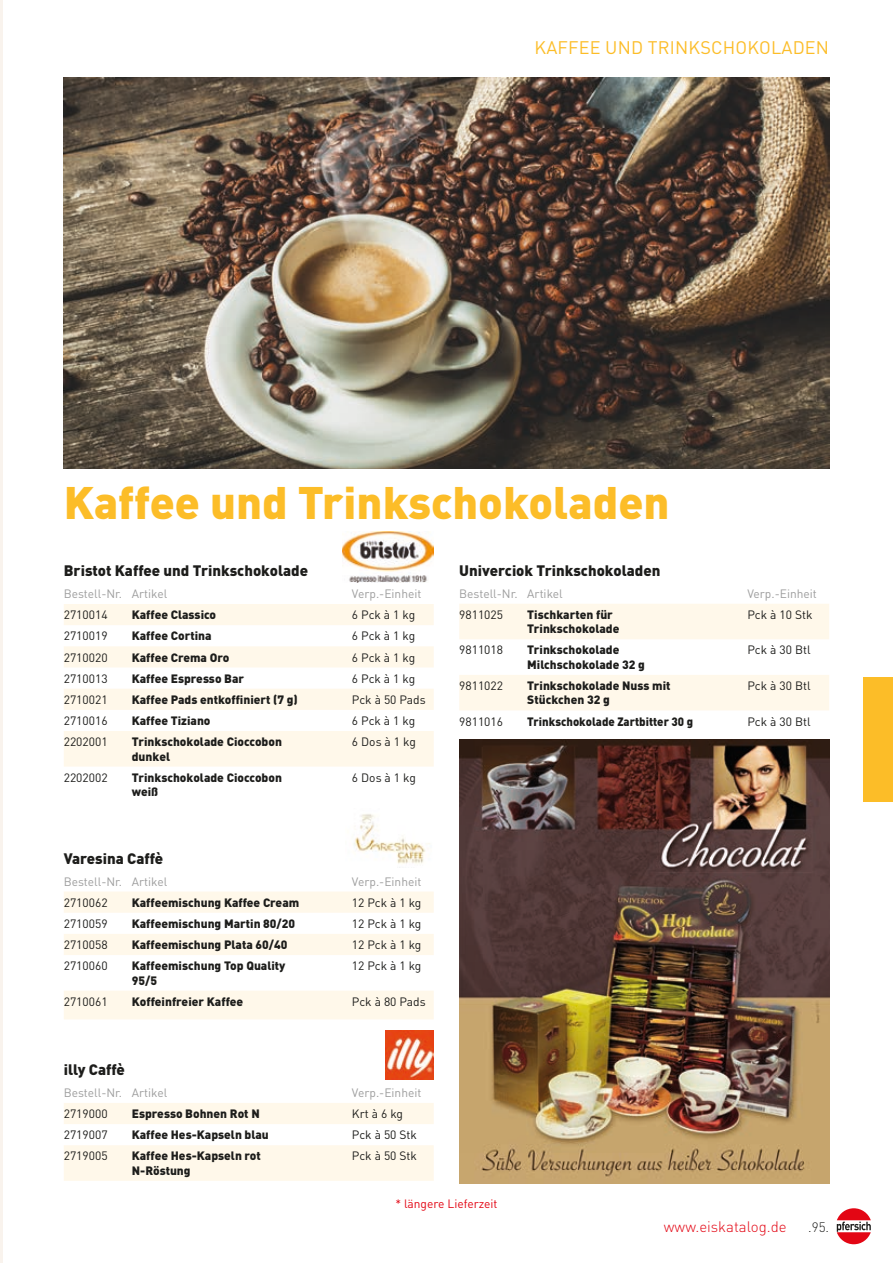
<style>
.page{position:relative;width:893px;height:1263px;background:#fff}
.page>*{position:absolute;margin:0;border:0;box-sizing:border-box;transform-origin:0 0}
.t1{font:900 45px "DIN Pro";color:#fcbd28}
.t2{font:18px "DIN Pro";letter-spacing:.01em;color:#fcbd28}
.t3{font:900 15px "DIN Pro";color:#1d1d1b}
.t4{font:300 15px "DIN Pro";color:#e30614}
.t5{font:300 13.5px "DIN Pro";color:#1d1d1b}
.t6{font:900 12px/14.4px "DIN Pro";color:#1d1d1b}
.t7{font:12px "DIN Pro";color:#1d1d1b}
.t8{font:12px "DIN Pro";color:#9d9d9d}
.t9{font:900 12px "DIN Pro";color:#1d1d1b;scale:.95 1}
.t10{font:12px "DIN Pro";color:#e30614}
</style>
<div class="page">
<img style="left:385px;top:1030px;width:49px;height:49px">
<img style="left:343px;top:531px;width:91px;height:51px">
<img style="left:64px;top:78px;width:765px;height:391px">
<img style="left:354px;top:814px;width:76px;height:50px">
<svg style="left:459px;top:604px;width:370px;height:106px"></svg>
<svg style="left:64px;top:604px;width:370px;height:163px;fill:#fff8ea"></svg>
<svg style="left:64px;top:892px;width:370px;height:127px;fill:#fff8ea"></svg>
<svg style="left:64px;top:1103px;width:370px;height:78px"></svg>
<svg style="left:837px;top:1208px;width:34px;height:36px"></svg>
<div style="left:863px;top:677px;width:30px;height:125px;background:#fcbd28"></div>
<hr style="left:0;top:0;width:2px;height:1263px;background:#f9f3ed">
<img style="left:459px;top:740px;width:370px;height:443px">
<h2 class="t2" style="left:534px;top:35px;width:296px">KAFFEE UND TRINKSCHOKOLADEN</h2>
<h1 class="t1" style="left:64px;top:473px;width:607px">Kaffee und Trinkschokoladen</h1>
<p class="t3" style="left:64px;top:561px;width:246px">Bristot Kaffee und Trinkschokolade</p>
<p class="t8" style="left:64px;top:585px;width:105px">Bestell-Nr. Artikel</p>
<p class="t8" style="left:352px;top:585px;width:71px">Verp.-Einheit</p>
<p class="t7" style="left:64px;top:607px;width:45px">2710014</p>
<p class="t6" style="left:132px;top:607px;width:86px">Kaffee Classico</p>
<p class="t7" style="left:352px;top:607px;width:65px">6 Pck à 1 kg</p>
<p class="t7" style="left:64px;top:628px;width:45px">2710019</p>
<p class="t6" style="left:132px;top:628px;width:81px">Kaffee Cortina</p>
<p class="t7" style="left:352px;top:628px;width:65px">6 Pck à 1 kg</p>
<p class="t7" style="left:64px;top:649px;width:45px">2710020</p>
<p class="t6" style="left:132px;top:649px;width:99px">Kaffee Crema Oro</p>
<p class="t7" style="left:352px;top:649px;width:65px">6 Pck à 1 kg</p>
<p class="t7" style="left:64px;top:670px;width:45px">2710013</p>
<p class="t6" style="left:132px;top:671px;width:114px">Kaffee Espresso Bar</p>
<p class="t7" style="left:352px;top:670px;width:65px">6 Pck à 1 kg</p>
<p class="t7" style="left:64px;top:691px;width:45px">2710021</p>
<p class="t6" style="left:132px;top:692px;width:168px">Kaffee Pads entkoffiniert (7 g)</p>
<p class="t7" style="left:352px;top:691px;width:75px">Pck à 50 Pads</p>
<p class="t7" style="left:64px;top:712px;width:45px">2710016</p>
<p class="t6" style="left:132px;top:713px;width:80px">Kaffee Tiziano</p>
<p class="t7" style="left:352px;top:712px;width:65px">6 Pck à 1 kg</p>
<p class="t7" style="left:64px;top:734px;width:45px">2202001</p>
<p class="t6" style="left:132px;top:734px;width:152px">Trinkschokolade Cioccobon dunkel</p>
<p class="t7" style="left:352px;top:734px;width:65px">6 Dos à 1 kg</p>
<p class="t7" style="left:64px;top:769px;width:45px">2202002</p>
<p class="t6" style="left:132px;top:770px;width:152px">Trinkschokolade Cioccobon weiß</p>
<p class="t7" style="left:352px;top:769px;width:65px">6 Dos à 1 kg</p>
<p class="t3" style="left:64px;top:848px;width:101px">Varesina Caffè</p>
<p class="t8" style="left:64px;top:873px;width:105px">Bestell-Nr. Artikel</p>
<p class="t8" style="left:352px;top:873px;width:71px">Verp.-Einheit</p>
<p class="t7" style="left:64px;top:894px;width:45px">2710062</p>
<p class="t6" style="left:132px;top:895px;width:169px">Kaffeemischung Kaffee Cream</p>
<p class="t7" style="left:352px;top:894px;width:71px">12 Pck à 1 kg</p>
<p class="t7" style="left:64px;top:915px;width:45px">2710059</p>
<p class="t6" style="left:132px;top:916px;width:165px">Kaffeemischung Martin 80/20</p>
<p class="t7" style="left:352px;top:915px;width:71px">12 Pck à 1 kg</p>
<p class="t7" style="left:64px;top:936px;width:45px">2710058</p>
<p class="t6" style="left:132px;top:937px;width:157px">Kaffeemischung Plata 60/40</p>
<p class="t7" style="left:352px;top:936px;width:71px">12 Pck à 1 kg</p>
<p class="t7" style="left:64px;top:958px;width:45px">2710060</p>
<p class="t6" style="left:132px;top:958px;width:155px">Kaffeemischung Top Quality<br>95/5</p>
<p class="t7" style="left:352px;top:958px;width:71px">12 Pck à 1 kg</p>
<p class="t7" style="left:64px;top:993px;width:45px">2710061</p>
<p class="t6" style="left:132px;top:994px;width:113px">Koffeinfreier Kaffee</p>
<p class="t7" style="left:352px;top:993px;width:75px">Pck à 80 Pads</p>
<p class="t3" style="left:459px;top:560px;width:203px">Univerciok Trinkschokoladen</p>
<p class="t8" style="left:459px;top:585px;width:105px">Bestell-Nr. Artikel</p>
<p class="t8" style="left:747px;top:585px;width:71px">Verp.-Einheit</p>
<p class="t7" style="left:459px;top:606px;width:45px">9811025</p>
<p class="t6" style="left:527px;top:607px;width:94px">Tischkarten für<br>Trinkschokolade</p>
<p class="t7" style="left:747px;top:606px;width:67px">Pck à 10 Stk</p>
<p class="t7" style="left:459px;top:642px;width:45px">9811018</p>
<p class="t6" style="left:527px;top:642px;width:119px">Trinkschokolade<br>Milchschokolade 32 g</p>
<p class="t7" style="left:747px;top:642px;width:65px">Pck à 30 Btl</p>
<p class="t7" style="left:459px;top:677px;width:45px">9811022</p>
<p class="t6" style="left:527px;top:678px;width:145px">Trinkschokolade Nuss mit<br>Stückchen 32 g</p>
<p class="t7" style="left:747px;top:677px;width:65px">Pck à 30 Btl</p>
<p class="t7" style="left:459px;top:713px;width:45px">9811016</p>
<p class="t9" style="left:527px;top:713px;width:176px">Trinkschokolade Zartbitter 30 g</p>
<p class="t7" style="left:747px;top:713px;width:65px">Pck à 30 Btl</p>
<p class="t3" style="left:64px;top:1060px;width:63px">illy Caffè</p>
<p class="t8" style="left:64px;top:1084px;width:105px">Bestell-Nr. Artikel</p>
<p class="t8" style="left:352px;top:1084px;width:71px">Verp.-Einheit</p>
<p class="t7" style="left:64px;top:1105px;width:45px">2719000</p>
<p class="t6" style="left:132px;top:1106px;width:129px">Espresso Bohnen Rot N</p>
<p class="t7" style="left:352px;top:1105px;width:53px">Krt à 6 kg</p>
<p class="t7" style="left:64px;top:1127px;width:45px">2719007</p>
<p class="t6" style="left:132px;top:1127px;width:139px">Kaffee Hes-Kapseln blau</p>
<p class="t7" style="left:352px;top:1127px;width:67px">Pck à 50 Stk</p>
<p class="t7" style="left:64px;top:1148px;width:45px">2719005</p>
<p class="t6" style="left:132px;top:1148px;width:131px">Kaffee Hes-Kapseln rot<br>N-Röstung</p>
<p class="t7" style="left:352px;top:1148px;width:67px">Pck à 50 Stk</p>
<p class="t10" style="left:395px;top:1196px;width:104px">* längere Lieferzeit</p>
<p class="t4" style="left:664px;top:1216px;width:124px">www.eiskatalog.de</p>
<p class="t5" style="left:808px;top:1218px;width:23px">.95.</p>
</div>
